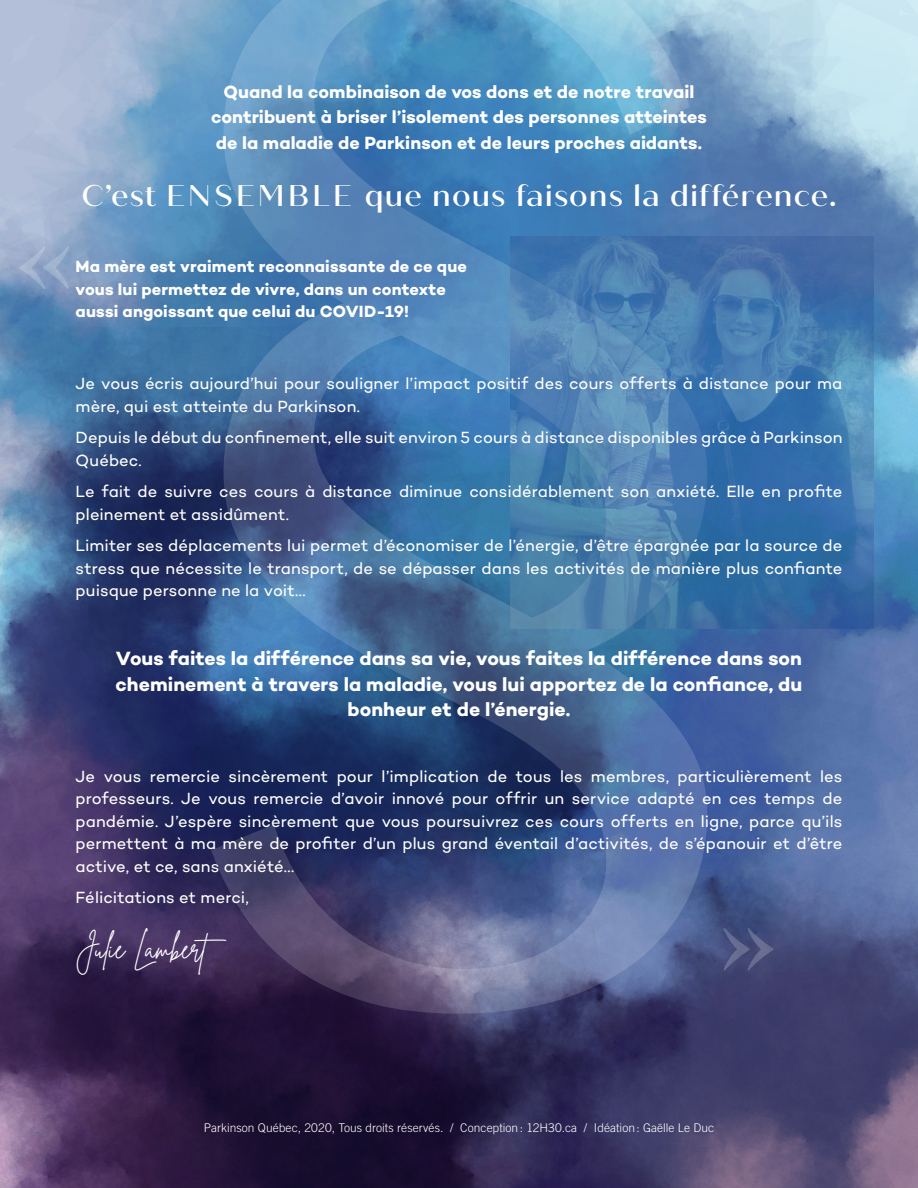
<style>
.page{position:relative;width:918px;height:1188px;background:#fff}
.page>*{position:absolute;margin:0;border:0;box-sizing:border-box;transform-origin:0 0}
.t1{font:500 30px "Quiche Sans";letter-spacing:.035em;color:#fff}
.t2{font:28.5px "Brittany Signature";color:#fff}
.t3{font:700 19.5px/25.5px "Campton";color:#fff;text-align:center}
.t4{font:700 18px/25.5px "Campton";letter-spacing:.005em;color:#fff;text-align:center}
.t5{font:16.5px/22.5px "Campton";letter-spacing:.005em;color:#fff}
.t6{font:700 16.5px/22.5px "Campton";letter-spacing:.005em;color:#fff}
.t7{font:300 12px "Trade Gothic LT";letter-spacing:.005em;color:#fff}
</style>
<div class="page">
<img style="left:0;top:0;width:918px;height:327px">
<img style="left:0;top:327px;width:918px;height:861px">
<svg style="left:211px;top:0;width:496px;height:1014px;background:#466b9b"></svg>
<img style="left:511px;top:237px;width:362px;height:391px">
<svg style="left:19px;top:246px;width:50px;height:43px;background:#91a6c7"></svg>
<svg style="left:724px;top:928px;width:49px;height:43px;background:#4c537e"></svg>
<p class="t4" style="left:211px;top:79px;width:498px">Quand la combinaison de vos dons et de notre travail contribuent à briser l’isolement des personnes atteintes de la maladie de Parkinson et de leurs proches aidants.</p>
<p class="t1" style="left:82px;top:178px;width:756px">C’est ENSEMBLE que nous faisons la différence.</p>
<p class="t6" style="left:76px;top:255px;width:393px">Ma mère est vraiment reconnaissante de ce que vous lui permettez de vivre, dans un contexte aussi angoissant que celui du COVID-19!</p>
<p class="t5" style="left:76px;top:372px;width:768px">Je vous écris aujourd’hui pour souligner l’impact positif des cours offerts à distance pour ma mère, qui est atteinte du Parkinson.</p>
<p class="t5" style="left:76px;top:426px;width:768px">Depuis le début du confinement, elle suit environ 5 cours à distance disponibles grâce à Parkinson<br>Québec.</p>
<p class="t5" style="left:76px;top:480px;width:768px">Le fait de suivre ces cours à distance diminue considérablement son anxiété. Elle en profite pleinement et assidûment.</p>
<p class="t5" style="left:76px;top:534px;width:768px;text-align:justify">Limiter ses déplacements lui permet d’économiser de l’énergie, d’être épargnée par la source de stress que nécessite le transport, de se dépasser dans les activités de manière plus confiante puisque personne ne la voit...</p>
<p class="t3" style="left:116px;top:645px;width:688px">Vous faites la différence dans sa vie, vous faites la différence dans son cheminement à travers la maladie, vous lui apportez de la confiance, du bonheur et de l’énergie.</p>
<p class="t5" style="left:76px;top:765px;width:768px;text-align:justify">Je vous remercie sincèrement pour l’implication de tous les membres, particulièrement les professeurs. Je vous remercie d’avoir innové pour offrir un service adapté en ces temps de pandémie. J’espère sincèrement que vous poursuivrez ces cours offerts en ligne, parce qu’ils permettent à ma mère de profiter d’un plus grand éventail d’activités, de s’épanouir et d’être active, et ce, sans anxiété...</p>
<p class="t5" style="left:76px;top:886px;width:175px">Félicitations et merci,</p>
<p class="t2" style="left:76px;top:931px;width:160px">Julie Lambert</p>
<p class="t7" style="left:204px;top:1120px;width:512px">Parkinson Québec, 2020, Tous droits réservés. / Conception: 12H30.ca / Idéation: Gaëlle Le Duc</p>
</div>
